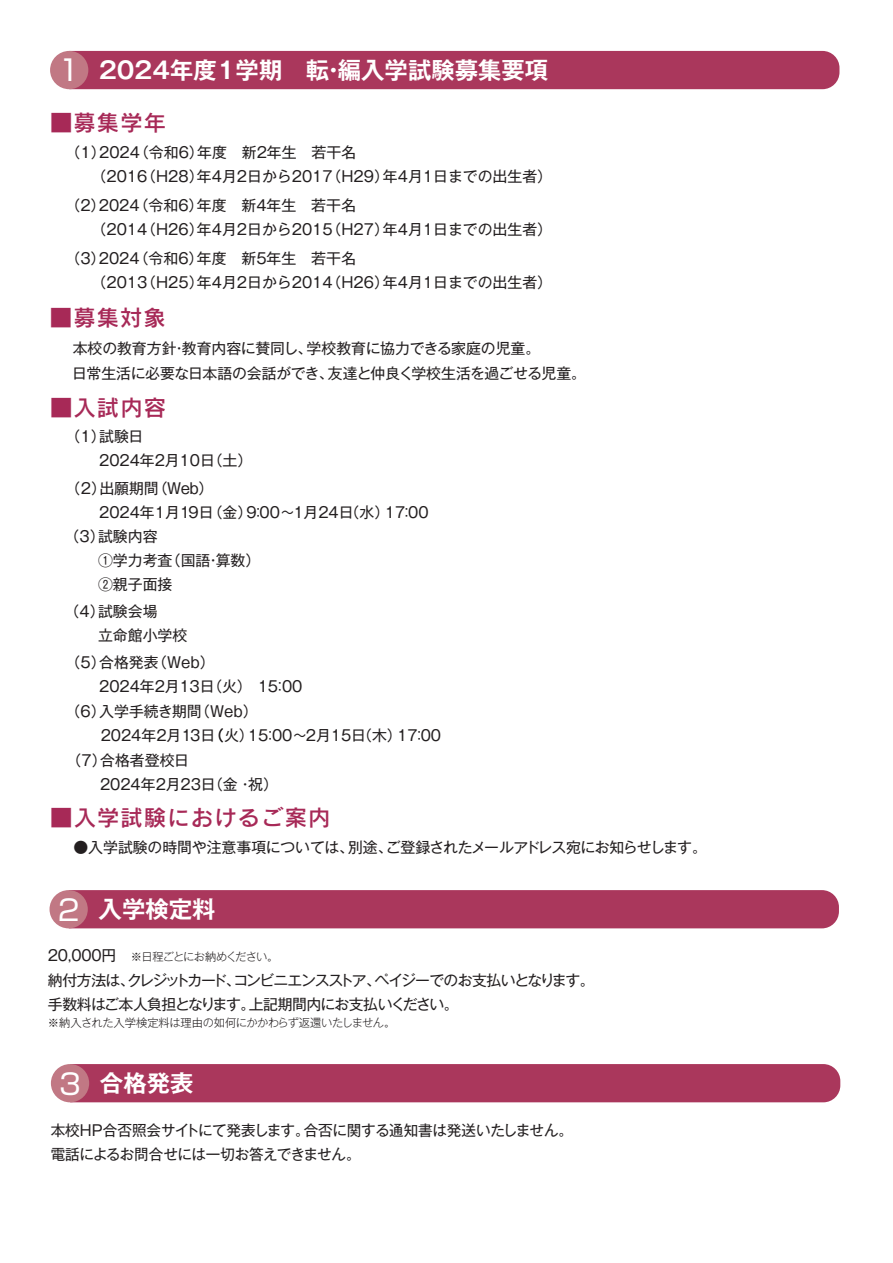
<style>
.page{position:relative;width:893px;height:1263px;background:#fff}
.page>*{position:absolute;margin:0;border:0;box-sizing:border-box;transform-origin:0 0}
.t1{font:700 23.4px "Gothic MB101 Pro De";color:#fff}
.t2{font:22.35px "Rodin Pro N DB";letter-spacing:.05em;color:#a72957}
.t3{font:14.85px/24px "Gothic MB101 Pro";color:#231f20}
.t4{font:14.85px/24px "Gothic MB101 Pro";letter-spacing:-.02em;color:#231f20}
.t5{font:14.85px/24px "Gothic MB101 Pro";letter-spacing:-.07em;color:#231f20}
.t6{font:300 11.25px "Gothic MB101 Pro";letter-spacing:-.035em;color:#231f20}
.t7{font:300 11.25px "Gothic MB101 Pro";letter-spacing:-.07em;color:#231f20}
.s1{font-family:"Shin Go Pro";font-weight:400;font-size:28.65px}
.s2{font-weight:400;font-size:14.85px}
</style>
<div class="page">
<div style="left:73px;top:51px;width:766px;height:38px;background:#aa375c"></div>
<div style="left:50px;top:51px;width:38px;height:38px;background:#c17884;border-radius:50%"></div>
<div style="left:74px;top:1064px;width:766px;height:38px;background:#aa375c"></div>
<div style="left:51px;top:1064px;width:38px;height:38px;background:#c17884;border-radius:50%"></div>
<div style="left:73px;top:890px;width:766px;height:38px;background:#aa375c"></div>
<div style="left:50px;top:890px;width:38px;height:38px;background:#c17884;border-radius:50%"></div>
<h1 class="t1" style="left:58px;top:51px;width:491px"><span class="s1">1</span> 2024年度１学期　転・編入学試験募集要項</h1>
<h2 class="t2" style="left:50px;top:107px;width:118px">■募集学年</h2>
<p class="t3" style="left:92px;top:138px;width:462px;text-indent:-26px">（１）2024（令和6）年度　新2年生　若干名<br>（2016（H28）年4月2日から2017（H29）年4月1日までの出生者）</p>
<p class="t3" style="left:92px;top:191px;width:462px;text-indent:-26px">（2）2024（令和6）年度　新4年生　若干名<br>（2014（H26）年4月2日から2015（H27）年4月1日までの出生者）</p>
<p class="t3" style="left:92px;top:244px;width:462px;text-indent:-26px">（3）2024（令和6）年度　新5年生　若干名<br>（2013（H25）年4月2日から2014（H26）年4月1日までの出生者）</p>
<h2 class="t2" style="left:50px;top:303px;width:118px">■募集対象</h2>
<p class="t3" style="left:72px;top:333px;width:515px;line-height:25.5px">本校の教育方針・教育内容に賛同し、学校教育に協力できる家庭の児童。<br>日常生活に必要な日本語の会話ができ、友達と仲良く学校生活を過ごせる児童。</p>
<h2 class="t2" style="left:50px;top:393px;width:118px">■入試内容</h2>
<p class="t3" style="left:99px;top:422px;width:155px;text-indent:-34px">（１）試験日<br>2024年2月10日（土）</p>
<p class="t3" style="left:99px;top:474px;width:331px;text-indent:-34px">（２）出願期間（Web）<br>2024年1月19日（金）9：00～1月24日（水）17：00</p>
<p class="t3" style="left:98px;top:522px;width:164px;text-indent:-34px">（３）試験内容<br>①学力考査（国語・算数）<br>②親子面接</p>
<p class="t3" style="left:98px;top:597px;width:91px;text-indent:-34px">（４）試験会場<br>立命館小学校</p>
<p class="t3" style="left:99px;top:648px;width:220px;text-indent:-34px">（５）合格発表（Web）<br>2024年2月13日（火）　15：00　</p>
<p class="t3" style="left:66px;top:697px;width:194px">（６）入学手続き期間（Web）</p>
<p class="t3" style="left:101px;top:721px;width:342px">2024年2月13日（火）15：00～2月15日（木）17：00</p>
<p class="t3" style="left:66px;top:746px;width:124px">（７）合格者登校日</p>
<p class="t3" style="left:100px;top:770px;width:179px">2024年2月23日（金・祝）</p>
<h2 class="t2" style="left:50px;top:803px;width:282px">■入学試験におけるご案内</h2>
<p class="t4" style="left:73px;top:833px;width:635px">●入学試験の時間や注意事項については、別途、ご登録されたメールアドレス宛にお知らせします。</p>
<h1 class="t1" style="left:58px;top:890px;width:159px"><span class="s1">2</span> 入学検定料</h1>
<p class="t7" style="left:46px;top:948px;width:234px"><span class="s2">２０,０００円</span> ※日程ごとにお納めください。</p>
<p class="t5" style="left:48px;top:966px;width:548px">納付方法は、クレジットカード、コンビニエンスストア、ペイジーでのお支払いとなります。手数料はご本人負担となります。上記期間内にお支払いください。</p>
<p class="t6" style="left:48px;top:1013px;width:349px">※納入された入学検定料は理由の如何にかかわらず返還いたしません。</p>
<h1 class="t1" style="left:59px;top:1064px;width:136px"><span class="s1">3</span> 合格発表</h1>
<p class="t4" style="left:51px;top:1116px;width:524px">本校HP合否照会サイトにて発表します。合否に関する通知書は発送いたしません。電話によるお問合せには一切お答えできません。</p>
</div>
